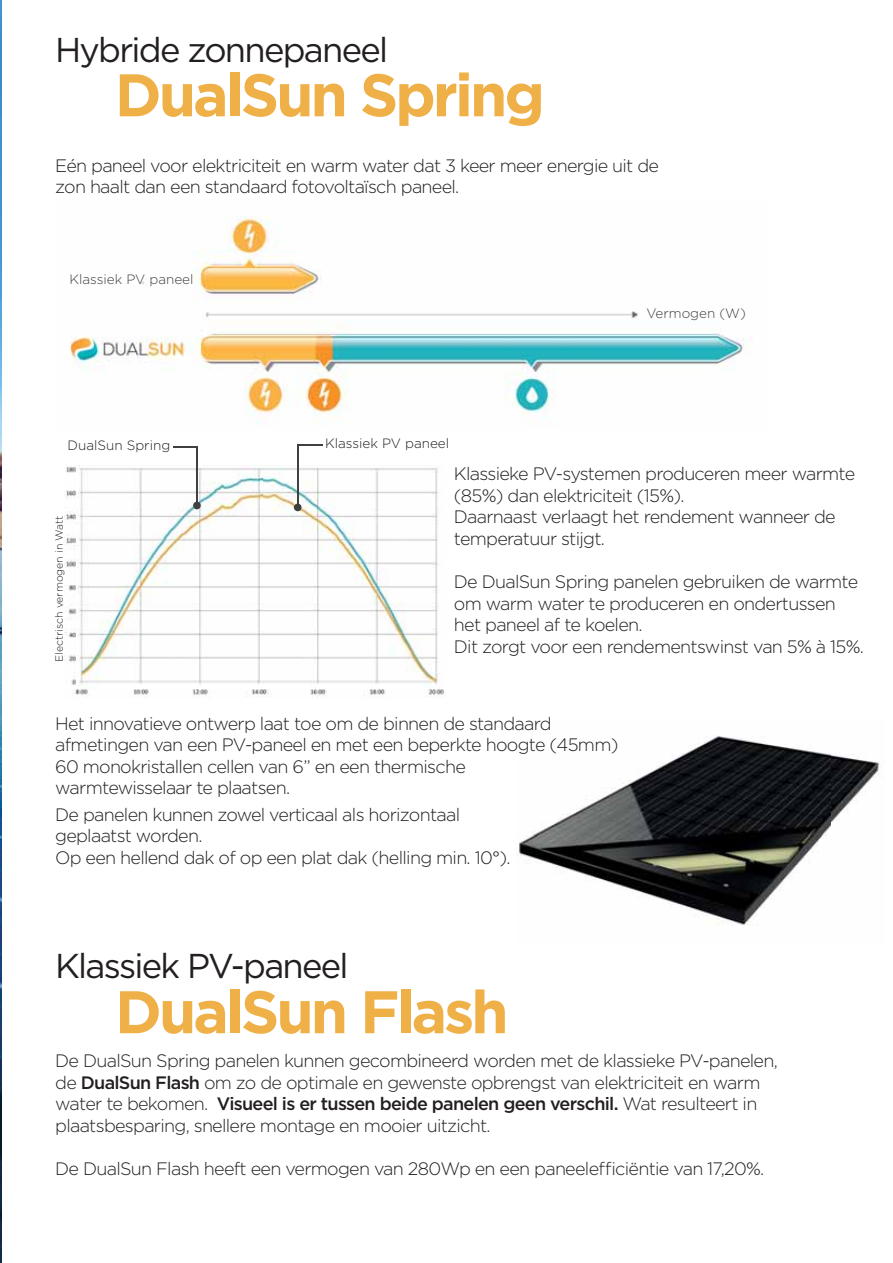
<style>
.page{position:relative;width:893px;height:1263px;background:#fff}
.page>*{position:absolute;margin:0;border:0;box-sizing:border-box;transform-origin:0 0}
.t1{font:700 60px "Gotham";letter-spacing:-.05em;color:#efb047}
.t2{font:34.5px "Gotham";letter-spacing:-.05em;color:#231f20}
.t3{font:300 18px/21.6px "Gotham";letter-spacing:-.04em;color:#231f20}
.t4{font:300 13.5px "Gotham";color:#231f20}
.t5{font:300 13.5px "Gotham";color:#404041}
.t6{font:300 10.5px "Gotham";color:#231f20}
.s1{font-weight:500}
</style>
<div class="page">
<img style="left:0;top:0;width:1px;height:1263px">
<img style="left:70px;top:216px;width:674px;height:207px">
<img style="left:517px;top:736px;width:363px;height:190px">
<img style="left:65px;top:465px;width:379px;height:233px">
<svg style="left:193px;top:502px;width:8px;height:7px"></svg>
<svg style="left:294px;top:504px;width:8px;height:7px"></svg>
<hr style="left:196px;top:447px;width:2px;height:57px;background:#404041">
<hr style="left:297px;top:444px;width:1px;height:63px;background:#404041">
<hr style="left:173px;top:446px;width:25px;height:2px;background:#404041">
<svg style="left:298px;top:444px;width:24px;height:1px"></svg>
<h2 class="t2" style="left:55px;top:37px;width:335px">Hybride zonnepaneel</h2>
<h1 class="t1" style="left:115px;top:74px;width:432px">DualSun Spring</h1>
<p class="t3" style="left:55px;top:156px;width:605px">Eén paneel voor elektriciteit en warm water dat 3 keer meer energie uit de zon haalt dan een standaard fotovoltaïsch paneel.</p>
<p class="t5" style="left:69px;top:274px;width:126px">Klassiek PV paneel</p>
<p class="t4" style="left:68px;top:440px;width:104px">DualSun Spring</p>
<p class="t4" style="left:325px;top:438px;width:126px">Klassiek PV paneel</p>
<p class="t5" style="left:646px;top:308px;width:101px">Vermogen (W)</p>
<p class="t6" style="left:55px;top:662px;width:148px;rotate:-90deg">Electrisch vermogen in Watt</p>
<p class="t3" style="left:454px;top:464px;width:403px">Klassieke PV-systemen produceren meer warmte (85%) dan elektriciteit (15%).<br>Daarnaast verlaagt het rendement wanneer de temperatuur stijgt.</p>
<p class="t3" style="left:454px;top:572px;width:411px">De DualSun Spring panelen gebruiken de warmte om warm water te produceren en ondertussen het paneel af te koelen.<br>Dit zorgt voor een rendementswinst van 5% à 15%.</p>
<p class="t3" style="left:55px;top:714px;width:565px">Het innovatieve ontwerp laat toe om de binnen de standaard afmetingen van een PV-paneel en met een beperkte hoogte (45mm)<br>60 monokristallen cellen van 6” en een thermische<br>warmtewisselaar te plaatsen.</p>
<p class="t3" style="left:55px;top:805px;width:457px">De panelen kunnen zowel verticaal als horizontaal geplaatst worden.<br>Op een hellend dak of op een plat dak (helling min. 10°).</p>
<h2 class="t2" style="left:55px;top:953px;width:295px">Klassiek PV-paneel</h2>
<h1 class="t1" style="left:115px;top:991px;width:395px">DualSun Flash</h1>
<p class="t3" style="left:55px;top:1051px;width:724px">De DualSun Spring panelen kunnen gecombineerd worden met de klassieke PV-panelen, de <span class="s1">DualSun Flash</span> om zo de optimale en gewenste opbrengst van elektriciteit en warm water te bekomen. <span class="s1">Visueel is er tussen beide panelen geen verschil.</span> Wat resulteert in plaatsbesparing, snellere montage en mooier uitzicht.</p>
<p class="t3" style="left:55px;top:1159px;width:710px">De DualSun Flash heeft een vermogen van 280Wp en een paneelefficiëntie van 17,20%.</p>
</div>
